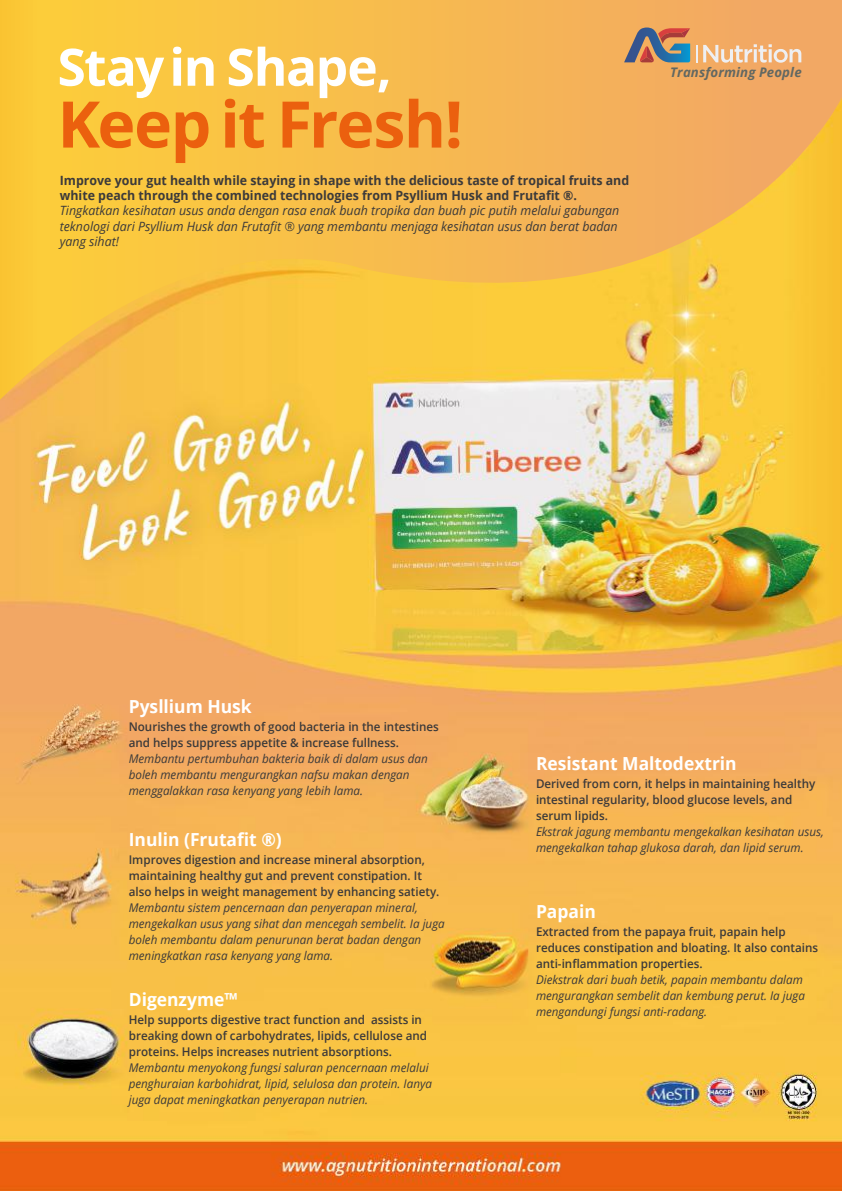
<style>
.page{position:relative;width:842px;height:1191px;background:#fff}
.page>*{position:absolute;margin:0;border:0;box-sizing:border-box;transform-origin:0 0}
.t1{font:700 64.4px "Open Sans";letter-spacing:-.025em;color:#eb600e}
.t2{font:700 51.4px "Open Sans";letter-spacing:-.03em;color:#fff}
.t3{font:700 18px "Open Sans";color:#fff}
.t4{font:italic 700 13.2px "Open Sans";letter-spacing:.01em;color:#626862}
.t5{font:italic 12.8px/15.4px "Open Sans";color:#3c3a3a;text-align:justify}
.t6{font:700 12.8px/15.4px "Open Sans";color:#3c3a3a}
.t7{font:italic 12px/16px "Open Sans";color:#3c3a3a}
.t8{font:600 12px/16px "Open Sans";color:#3c3a3a}
</style>
<div class="page">
<img style="left:0;top:400px;width:842px;height:791px">
<svg style="left:0;top:0;width:842px;height:400px;background:#f7bf4a"></svg>
<svg style="left:624px;top:28px;width:66px;height:34px;background:#8e7b76"></svg>
<svg style="left:697px;top:44px;width:104px;height:19px;background:#f0c399"></svg>
<h2 class="t2" style="left:57px;top:31px;width:336px">Stay in Shape,</h2>
<h1 class="t1" style="left:57px;top:79px;width:407px">Keep it Fresh!</h1>
<p class="t6" style="left:60px;top:172px;width:571px">Improve your gut health while staying in shape with the delicious taste of tropical fruits and white peach through the combined technologies from Psyllium Husk and Frutafit ®.</p>
<p class="t5" style="left:60px;top:202px;width:561px">Tingkatkan kesihatan usus anda dengan rasa enak buah tropika dan buah pic putih melalui gabungan teknologi dari Psyllium Husk dan Frutafit ® yang membantu menjaga kesihatan usus dan berat badan yang sihat!</p>
<p class="t4" style="left:670px;top:63px;width:133px">Transforming People</p>
<h3 class="t3" style="left:129px;top:693px;width:125px">Pysllium Husk</h3>
<p class="t8" style="left:129px;top:718px;width:312px">Nourishes the growth of good bacteria in the intestines and helps suppress appetite &amp; increase fullness.</p>
<p class="t7" style="left:129px;top:750px;width:301px">Membantu pertumbuhan bakteria baik di dalam usus dan boleh membantu mengurangkan nafsu makan dengan menggalakkan rasa kenyang yang lebih lama.</p>
<h3 class="t3" style="left:129px;top:827px;width:155px">Inulin (Frutafit ®)</h3>
<p class="t8" style="left:129px;top:851px;width:312px">Improves digestion and increase mineral absorption, maintaining healthy gut and prevent constipation. It also helps in weight management by enhancing satiety.</p>
<p class="t7" style="left:129px;top:899px;width:317px">Membantu sistem pencernaan dan penyerapan mineral, mengekalkan usus yang sihat dan mencegah sembelit. Ia juga boleh membantu dalam penurunan berat badan dengan meningkatkan rasa kenyang yang lama.</p>
<h3 class="t3" style="left:129px;top:986px;width:110px">Digenzyme™</h3>
<p class="t8" style="left:129px;top:1011px;width:300px">Help supports digestive tract function and assists in breaking down of carbohydrates, lipids, cellulose and proteins. Helps increases nutrient absorptions.</p>
<p class="t7" style="left:129px;top:1059px;width:305px">Membantu menyokong fungsi saluran pencernaan melalui penghuraian karbohidrat, lipid, selulosa dan protein. Ianya juga dapat meningkatkan penyerapan nutrien.</p>
<h3 class="t3" style="left:536px;top:751px;width:202px">Resistant Maltodextrin</h3>
<p class="t8" style="left:536px;top:775px;width:281px">Derived from corn, it helps in maintaining healthy intestinal regularity, blood glucose levels, and serum lipids.</p>
<p class="t7" style="left:536px;top:823px;width:289px">Ekstrak jagung membantu mengekalkan kesihatan usus, mengekalkan tahap glukosa darah, dan lipid serum.</p>
<h3 class="t3" style="left:536px;top:898px;width:61px">Papain</h3>
<p class="t8" style="left:536px;top:923px;width:284px">Extracted from the papaya fruit, papain help reduces constipation and bloating. It also contains anti-inflammation properties.</p>
<p class="t7" style="left:536px;top:971px;width:270px">Diekstrak dari buah betik, papain membantu dalam mengurangkan sembelit dan kembung perut. Ia juga mengandungi fungsi anti-radang.</p>
</div>
